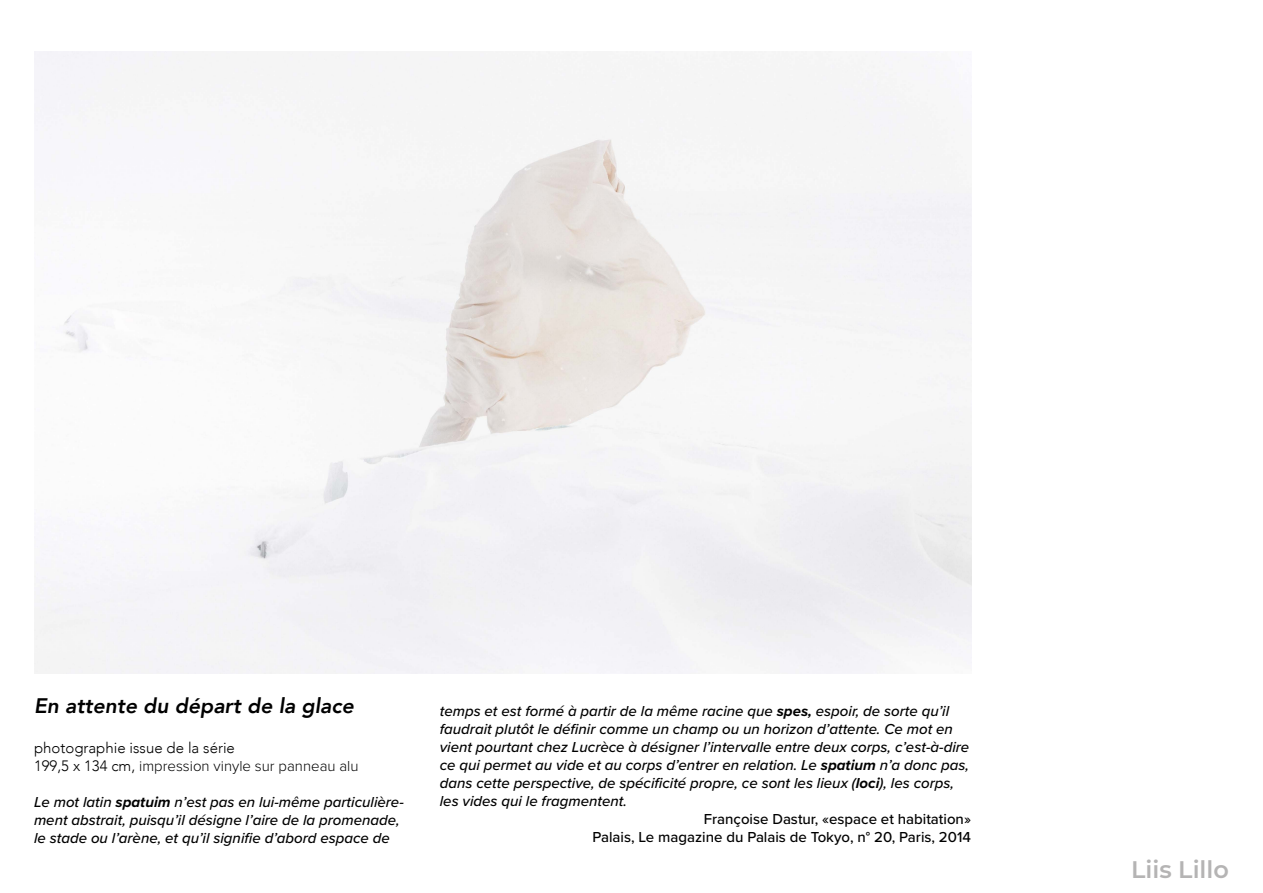
<style>
.page{position:relative;width:1263px;height:893px;background:#fff}
.page>*{position:absolute;margin:0;border:0;box-sizing:border-box;transform-origin:0 0}
.t1{font:600 24px "Montserrat";color:#b5b4b4}
.t2{font:italic 800 21px "Avenir";color:#000}
.t3{font:italic 500 15px/18px "Proxima Nova";color:#000}
.t4{font:500 15px "Proxima Nova";color:#000}
.t5{font:300 15px "Proxima Nova";color:#000}
.t6{font:300 15px "Avenir";color:#000}
.s1{font-family:"Avenir"}
.s2{font-weight:700}
</style>
<div class="page">
<p class="t2" style="left:34px;top:693px;width:321px">En attente du départ de la glace</p>
<p class="t6" style="left:34px;top:738px;width:202px">photographie issue de la série</p>
<p class="t5" style="left:34px;top:754px;width:326px"><span class="s1">199,5 x 134 cm,</span> impression vinyle sur panneau alu</p>
<p class="t3" style="left:34px;top:792px;width:371px">Le mot latin <span class="s2">spatuim</span> n’est pas en lui-même particulière&shy;ment abstrait, puisqu’il désigne l’aire de la promenade, le stade ou l’arène, et qu’il signifie d’abord espace de</p>
<p class="t3" style="left:440px;top:701px;width:531px">temps et est formé à partir de la même racine que <span class="s2">spes,</span> espoir, de sorte qu’il faudrait plutôt le définir comme un champ ou un horizon d’attente. Ce mot en vient pourtant chez Lucrèce à désigner l’intervalle entre deux corps, c’est-à-dire ce qui permet au vide et au corps d’entrer en relation. Le <span class="s2">spatium</span> n’a donc pas, dans cette perspective, de spécificité propre, ce sont les lieux (<span class="s2">loci</span>), les corps, les vides qui le fragmentent.</p>
<p class="t4" style="left:704px;top:807px;width:269px">Françoise Dastur, «espace et habitation»</p>
<p class="t4" style="left:592px;top:825px;width:380px">Palais, Le magazine du Palais de Tokyo, n° 20, Paris, 2014</p>
<h1 class="t1" style="left:1131px;top:852px;width:99px">Liis Lillo</h1>
</div>
